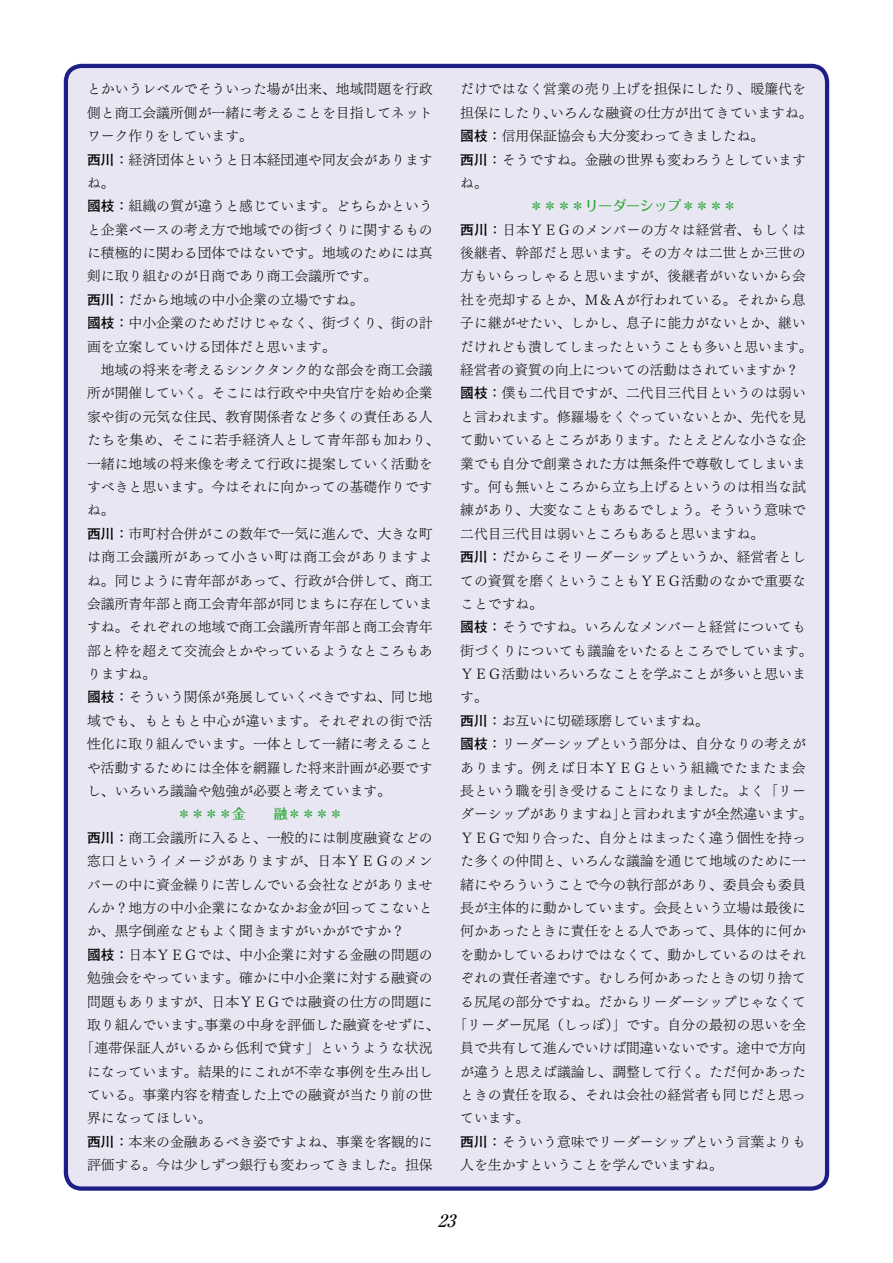
<style>
.page{position:relative;width:893px;height:1263px;background:#fff}
.page>*{position:absolute;margin:0;border:0;box-sizing:border-box;transform-origin:0 0}
.t1{font:italic 500 16.95px "Ryumin Pr 5";color:#000}
.t2{font:13.8px/23.4px "Tsuku Min Pro L";color:#000}
.t3{font:13.8px "Tsuku Min Pro L";letter-spacing:.02em;color:#000}
.t4{font:13.8px "Tsuku Min Pro L";letter-spacing:.025em;color:#000}
.t5{font:13.8px "Tsuku Min Pro L";letter-spacing:.045em;color:#000}
.t6{font:500 13.8px "Folk Pro";color:#2ba738}
.s1{font-family:"Futo Go B101 Pr 5";font-weight:700}
</style>
<div class="page">
<div style="left:66px;top:66px;width:761px;height:1122px;background:#e8e6f3;border-radius:16px"></div>
<div style="left:64px;top:64px;width:765px;height:1127px;border:4px solid #1d1f87;border-radius:16px"></div>
<p class="t2" style="left:87px;top:76px;width:354px">とかいうレベルでそういった場が出来、地域問題を行政側と商工会議所側が一緒に考えることを目指してネットワーク作りをしています。<br><span class="s1">西川：</span>経済団体というと日本経団連や同友会がありますね。<br><span class="s1">國枝：</span>組織の質が違うと感じています。どちらかというと企業ベースの考え方で地域での街づくりに関するものに積極的に関わる団体ではないです。地域のためには真剣に取り組むのが日商であり商工会議所です。<br><span class="s1">西川：</span>だから地域の中小企業の立場ですね。<br><span class="s1">國枝：</span>中小企業のためだけじゃなく、街づくり、街の計画を立案していける団体だと思います。<br>　地域の将来を考えるシンクタンク的な部会を商工会議所が開催していく。そこには行政や中央官庁を始め企業家や街の元気な住民、教育関係者など多くの責任ある人たちを集め、そこに若手経済人として青年部も加わり、一緒に地域の将来像を考えて行政に提案していく活動をすべきと思います。今はそれに向かっての基礎作りですね。<br><span class="s1">西川：</span>市町村合併がこの数年で一気に進んで、大きな町は商工会議所があって小さい町は商工会がありますよね。同じように青年部があって、行政が合併して、商工会議所青年部と商工会青年部が同じまちに存在していますね。それぞれの地域で商工会議所青年部と商工会青年部と枠を超えて交流会とかやっているようなところもありますね。<br><span class="s1">國枝：</span>そういう関係が発展していくべきですね、同じ地域でも、もともと中心が違います。それぞれの街で活性化に取り組んでいます。一体として一緒に考えることや活動するためには全体を網羅した将来計画が必要ですし、いろいろ議論や勉強が必要と考えています。</p>
<p class="t6" style="left:177px;top:802px;width:167px">＊＊＊＊金　　融＊＊＊＊</p>
<p class="t2" style="left:87px;top:824px;width:347px"><span class="s1">西川：</span>商工会議所に入ると、一般的には制度融資などの</p>
<p class="t5" style="left:87px;top:849px;width:347px">窓口というイメージがありますが、日本ＹＥＧのメン</p>
<p class="t2" style="left:87px;top:871px;width:347px">バーの中に資金繰りに苦しんでいる会社などがありませ</p>
<p class="t2" style="left:87px;top:894px;width:347px">んか？地方の中小企業になかなかお金が回ってこないと</p>
<p class="t2" style="left:87px;top:918px;width:319px">か、黒字倒産などもよく聞きますがいかがですか？</p>
<p class="t2" style="left:87px;top:941px;width:347px"><span class="s1">國枝：</span>日本ＹＥＧでは、中小企業に対する金融の問題の</p>
<p class="t2" style="left:87px;top:964px;width:347px">勉強会をやっています。確かに中小企業に対する融資の</p>
<p class="t2" style="left:87px;top:988px;width:347px">問題もありますが、日本ＹＥＧでは融資の仕方の問題に</p>
<p class="t2" style="left:87px;top:1011px;width:354px">取り組んでいます。事業の中身を評価した融資をせずに、</p>
<p class="t3" style="left:80px;top:1036px;width:354px">「連帯保証人がいるから低利で貸す」というような状況</p>
<p class="t2" style="left:87px;top:1058px;width:347px">になっています。結果的にこれが不幸な事例を生み出し</p>
<p class="t2" style="left:87px;top:1081px;width:347px">ている。事業内容を精査した上での融資が当たり前の世</p>
<p class="t2" style="left:87px;top:1105px;width:126px">界になってほしい。</p>
<p class="t2" style="left:87px;top:1128px;width:347px"><span class="s1">西川：</span>本来の金融あるべき姿ですよね、事業を客観的に</p>
<p class="t2" style="left:87px;top:1151px;width:347px">評価する。今は少しずつ銀行も変わってきました。担保</p>
<p class="t2" style="left:460px;top:76px;width:354px">だけではなく営業の売り上げを担保にしたり、暖簾代を担保にしたり、いろんな融資の仕方が出てきていますね。<span class="s1">國枝：</span>信用保証協会も大分変わってきましたね。<br><span class="s1">西川：</span>そうですね。金融の世界も変わろうとしていますね。</p>
<p class="t6" style="left:529px;top:194px;width:209px">＊＊＊＊リーダーシップ＊＊＊＊</p>
<p class="t3" style="left:460px;top:217px;width:347px"><span class="s1">西川：</span>日本ＹＥＧのメンバーの方々は経営者、もしくは</p>
<p class="t4" style="left:460px;top:241px;width:347px">後継者、幹部だと思います。その方々は二世とか三世の</p>
<p class="t3" style="left:460px;top:264px;width:347px">方もいらっしゃると思いますが、後継者がいないから会</p>
<p class="t4" style="left:460px;top:287px;width:347px">社を売却するとか、Ｍ＆Ａが行われている。それから息</p>
<p class="t4" style="left:460px;top:311px;width:347px">子に継がせたい、しかし、息子に能力がないとか、継い</p>
<p class="t2" style="left:460px;top:333px;width:354px">だけれども潰してしまったということも多いと思います。</p>
<p class="t2" style="left:460px;top:356px;width:340px">経営者の資質の向上についての活動はされていますか？</p>
<p class="t2" style="left:460px;top:380px;width:347px"><span class="s1">國枝：</span>僕も二代目ですが、二代目三代目というのは弱い</p>
<p class="t2" style="left:460px;top:403px;width:347px">と言われます。修羅場をくぐっていないとか、先代を見</p>
<p class="t2" style="left:460px;top:426px;width:347px">て動いているところがあります。たとえどんな小さな企</p>
<p class="t2" style="left:460px;top:450px;width:347px">業でも自分で創業された方は無条件で尊敬してしまいま</p>
<p class="t2" style="left:460px;top:473px;width:347px">す。何も無いところから立ち上げるというのは相当な試</p>
<p class="t2" style="left:460px;top:497px;width:347px">練があり、大変なこともあるでしょう。そういう意味で</p>
<p class="t2" style="left:460px;top:520px;width:306px">二代目三代目は弱いところもあると思いますね。</p>
<p class="t2" style="left:460px;top:543px;width:347px"><span class="s1">西川：</span>だからこそリーダーシップというか、経営者とし</p>
<p class="t2" style="left:460px;top:567px;width:347px">ての資質を磨くということもＹＥＧ活動のなかで重要な</p>
<p class="t2" style="left:460px;top:590px;width:84px">ことですね。</p>
<p class="t2" style="left:460px;top:614px;width:347px"><span class="s1">國枝：</span>そうですね。いろんなメンバーと経営についても</p>
<p class="t3" style="left:460px;top:638px;width:354px">街づくりについても議論をいたるところでしています。</p>
<p class="t2" style="left:460px;top:660px;width:347px">ＹＥＧ活動はいろいろなことを学ぶことが多いと思いま</p>
<p class="t2" style="left:460px;top:684px;width:29px">す。</p>
<p class="t2" style="left:460px;top:707px;width:250px"><span class="s1">西川：</span>お互いに切磋琢磨していますね。</p>
<p class="t2" style="left:460px;top:731px;width:347px"><span class="s1">國枝：</span>リーダーシップという部分は、自分なりの考えが</p>
<p class="t5" style="left:460px;top:755px;width:347px">あります。例えば日本ＹＥＧという組織でたまたま会</p>
<p class="t2" style="left:460px;top:777px;width:347px">長という職を引き受けることになりました。よく「リー</p>
<p class="t2" style="left:460px;top:801px;width:354px">ダーシップがありますね」と言われますが全然違います。</p>
<p class="t2" style="left:460px;top:824px;width:347px">ＹＥＧで知り合った、自分とはまったく違う個性を持っ</p>
<p class="t2" style="left:460px;top:847px;width:347px">た多くの仲間と、いろんな議論を通じて地域のために一</p>
<p class="t2" style="left:460px;top:871px;width:347px">緒にやろういうことで今の執行部があり、委員会も委員</p>
<p class="t2" style="left:460px;top:894px;width:347px">長が主体的に動かしています。会長という立場は最後に</p>
<p class="t2" style="left:460px;top:918px;width:347px">何かあったときに責任をとる人であって、具体的に何か</p>
<p class="t2" style="left:460px;top:941px;width:347px">を動かしているわけではなくて、動かしているのはそれ</p>
<p class="t2" style="left:460px;top:964px;width:347px">ぞれの責任者達です。むしろ何かあったときの切り捨て</p>
<p class="t2" style="left:460px;top:988px;width:347px">る尻尾の部分ですね。だからリーダーシップじゃなくて</p>
<p class="t2" style="left:453px;top:1011px;width:354px">「リーダー尻尾（しっぽ）」です。自分の最初の思いを全</p>
<p class="t2" style="left:460px;top:1035px;width:347px">員で共有して進んでいけば間違いないです。途中で方向</p>
<p class="t2" style="left:460px;top:1058px;width:347px">が違うと思えば議論し、調整して行く。ただ何かあった</p>
<p class="t2" style="left:460px;top:1081px;width:347px">ときの責任を取る、それは会社の経営者も同じだと思っ</p>
<p class="t2" style="left:460px;top:1105px;width:71px">ています。</p>
<p class="t2" style="left:460px;top:1128px;width:347px"><span class="s1">西川：</span>そういう意味でリーダーシップという言葉よりも</p>
<p class="t2" style="left:460px;top:1151px;width:264px">人を生かすということを学んでいますね。</p>
<p class="t1" style="left:438px;top:1207px;width:11px">23</p>
</div>
